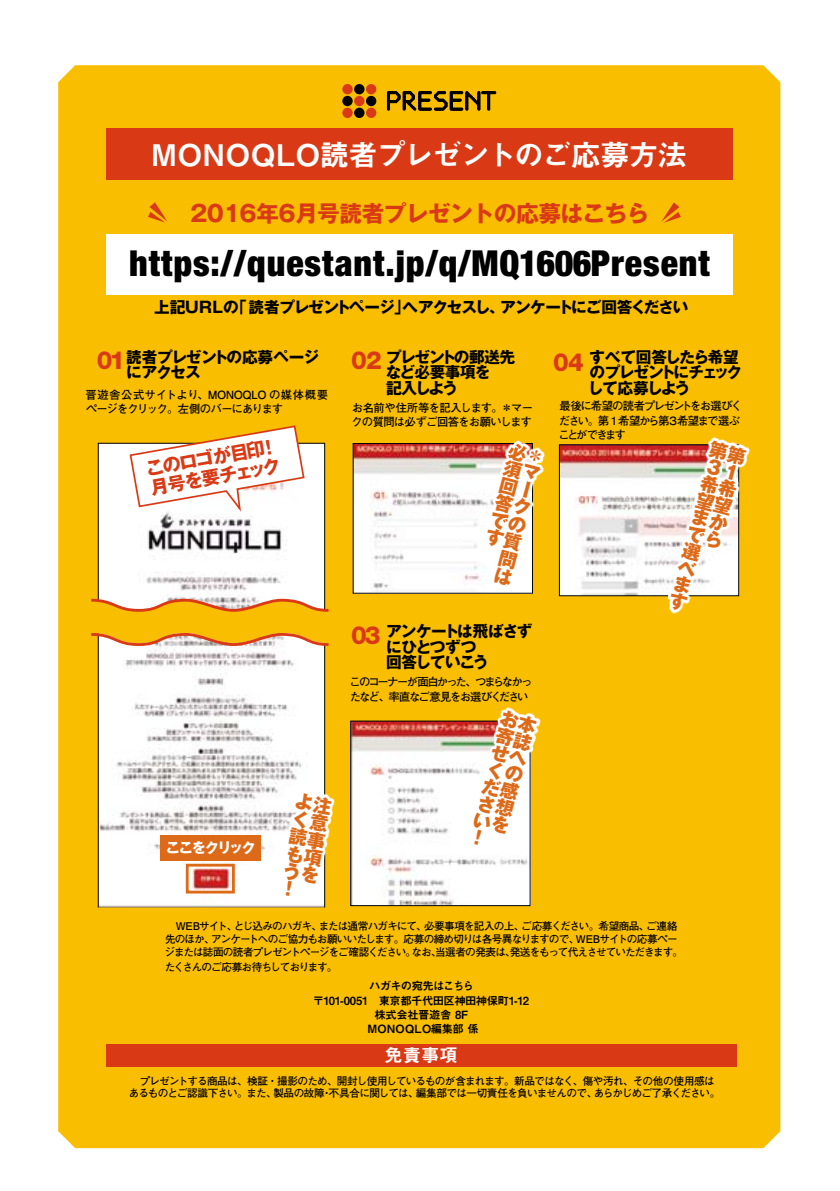
<style>
.page{position:relative;width:840px;height:1191px;background:#fff}
.page>*{position:absolute;margin:0;border:0;box-sizing:border-box;transform-origin:0 0}
.t1{font:900 condensed 35.8px "Helvetica Neue LT Std";letter-spacing:.025em;color:#000}
.t2{font:29.8px "Midashi Go Pro MB31";letter-spacing:-.03em;color:#fff}
.t3{font:700 22.6px "Gothic MB101 Pro";letter-spacing:-.025em;color:#d93a15}
.t4{font:800 18.4px/17.4px "Gothic MB101 Pro";color:#dd6a19;text-align:justify}
.t5{font:700 18.4px/19.8px "Gothic MB101 Pro";color:#d93a15}
.t6{font:18.4px "Midashi Go Pro MB31";color:#fff}
.t7{font:700 15.6px/15.6px "Gothic MB101 Pro";letter-spacing:-.055em;color:#000}
.t8{font:700 15.6px "Gothic MB101 Pro";letter-spacing:-.115em;color:#000}
.t9{font:700 15.6px "Gothic MB101 Pro";letter-spacing:-.015em;color:#000}
.t10{font:700 15.6px "Gothic MB101 Pro";letter-spacing:-.03em;color:#000}
.t11{font:700 15.6px "Gothic MB101 Pro";letter-spacing:-.08em;color:#000}
.t12{font:700 15.6px "Gothic MB101 Pro";letter-spacing:-.1em;color:#000}
.t13{font:700 14.2px "Gothic MB101 Pro";letter-spacing:-.105em;color:#fff}
.t14{font:11.4px/14.2px "Midashi Go Pro MB31";letter-spacing:-.04em;color:#000;text-align:center}
.t15{font:700 11.4px/14.2px "Futo Go B101 Pro";letter-spacing:-.05em;color:#000}
.t16{font:700 11.4px/14.2px "Futo Go B101 Pro";letter-spacing:-.055em;color:#000}
.t17{font:700 11.4px/14.2px "Futo Go B101 Pro";letter-spacing:-.09em;color:#000;text-align:right}
.t18{font:700 11.4px/14.2px "Futo Go B101 Pro";letter-spacing:-.155em;color:#000}
.t19{font:700 11.4px/14.2px "Futo Go B101 Pro";letter-spacing:-.175em;color:#000}
.t20{font:700 10.6px/12.8px "Futo Go B101 Pro";letter-spacing:-.08em;color:#000}
.t21{font:700 10.6px/14.2px "Futo Go B101 Pro";letter-spacing:-.1em;color:#000}
.t22{font:700 10.6px "Futo Go B101 Pro";letter-spacing:-.06em;color:#000}
.t23{font:700 10.6px "Futo Go B101 Pro";letter-spacing:-.05em;color:#000}
</style>
<div class="page">
<div style="left:58px;top:65px;width:722px;height:1083px;background:#fabe00"></div>
<div style="left:106px;top:1044px;width:630px;height:22px;background:#d93a15"></div>
<svg style="left:661px;top:202px;width:19px;height:21px"></svg>
<svg style="left:148px;top:202px;width:19px;height:21px"></svg>
<svg style="left:98px;top:647px;width:227px;height:260px"></svg>
<div style="left:161px;top:835px;width:100px;height:26px;background:#dd6a19"></div>
<div style="left:186px;top:863px;width:49px;height:30px;border:3px solid #dd6a19"></div>
<svg style="left:282px;top:790px;width:107px;height:183px;fill:#fabe00"></svg>
<svg style="left:88px;top:631px;width:243px;height:16px"></svg>
<img style="left:352px;top:723px;width:118px;height:181px">
<div style="left:350px;top:721px;width:180px;height:185px;border:1px solid #000"></div>
<img style="left:354px;top:445px;width:130px;height:146px">
<div style="left:352px;top:443px;width:180px;height:150px;border:1px solid #000"></div>
<svg style="left:484px;top:440px;width:109px;height:198px;fill:#fabe00"></svg>
<svg style="left:470px;top:707px;width:132px;height:214px;fill:#fabe00"></svg>
<img style="left:560px;top:446px;width:107px;height:148px">
<div style="left:558px;top:444px;width:180px;height:152px;border:1px solid #000"></div>
<svg style="left:667px;top:437px;width:114px;height:234px;fill:#fabe00"></svg>
<div style="left:106px;top:129px;width:626px;height:51px;background:#d93a15"></div>
<div style="left:342px;top:84px;width:10px;height:10px;background:#d93a15;border-radius:50%"></div>
<div style="left:354px;top:84px;width:10px;height:10px;background:#000;border-radius:50%"></div>
<div style="left:366px;top:84px;width:10px;height:10px;background:#d93a15;border-radius:50%"></div>
<div style="left:342px;top:96px;width:10px;height:10px;background:#000;border-radius:50%"></div>
<div style="left:354px;top:96px;width:10px;height:10px;background:#d93a15;border-radius:50%"></div>
<div style="left:366px;top:96px;width:10px;height:10px;background:#000;border-radius:50%"></div>
<div style="left:342px;top:108px;width:10px;height:10px;background:#d93a15;border-radius:50%"></div>
<div style="left:354px;top:108px;width:10px;height:10px;background:#000;border-radius:50%"></div>
<div style="left:366px;top:108px;width:10px;height:10px;background:#d93a15;border-radius:50%"></div>
<svg style="left:386px;top:90px;width:111px;height:22px;background:#926e00"></svg>
<div style="left:106px;top:234px;width:626px;height:61px;background:#fff"></div>
<svg style="left:88px;top:424px;width:243px;height:189px"></svg>
<h2 class="t2" style="left:151px;top:131px;width:537px">MONOQLO読者プレゼントのご応募方法</h2>
<h3 class="t3" style="left:190px;top:194px;width:460px">2016年6月号読者プレゼントの応募はこちら</h3>
<h1 class="t1" style="left:129px;top:241px;width:582px">https://questant j p. /q/ MQ1606Present</h1>
<h3 class="t7" style="left:231px;top:297px;width:180px">「読者プレゼントページ」</h3>
<h3 class="t7" style="left:500px;top:297px;width:189px">アンケートにご回答ください</h3>
<h3 class="t7" style="left:154px;top:297px;width:86px">上記URLの</h3>
<h3 class="t7" style="left:402px;top:297px;width:104px">へアクセスし、</h3>
<h3 class="t7" style="left:97px;top:347px;width:224px;text-indent:29px">読者プレゼントの応募ページ<br><sup>01</sup>にアクセス</h3>
<p class="t15" style="left:86px;top:386px;width:244px">晋遊舎公式サイトより、MONOQLO の媒体概要ページをクリック。左側のバーにあります</p>
<h3 class="t5" style="left:144px;top:457px;width:135px;rotate:-10deg">このロゴが目印月号を要チェック</h3>
<h3 class="t13" style="left:166px;top:836px;width:91px">ここをクリック</h3>
<h3 class="t4" style="left:297px;top:789px;width:11px;rotate:10deg">よく読もう!</h3>
<h3 class="t4" style="left:315px;top:793px;width:11px;rotate:10deg">注意事項を</h3>
<h3 class="t7" style="left:386px;top:347px;width:130px">プレゼントの郵送先</h3>
<h3 class="t10" style="left:351px;top:359px;width:141px"><sup>02</sup> など必要事項を</h3>
<h3 class="t7" style="left:386px;top:378px;width:73px">記入しよう</h3>
<p class="t16" style="left:351px;top:399px;width:183px">お名前や住所等を記入します。＊マークの質問は必ずご回答をお願いします</p>
<h3 class="t4" style="left:511px;top:439px;width:11px;rotate:15deg">必須回答です</h3>
<h3 class="t4" style="left:529px;top:443px;width:11px;rotate:15deg">*マークの質問は</h3>
<h3 class="t7" style="left:386px;top:621px;width:148px">アンケートは飛ばさず</h3>
<h3 class="t7" style="left:351px;top:637px;width:127px"><sup>03</sup> にひとつずつ</h3>
<h3 class="t11" style="left:386px;top:649px;width:104px">回答していこう</h3>
<p class="t18" style="left:349px;top:673px;width:180px">このコーナーが面白かった、<br>たなど、率直なご意見をお選びください</p>
<p class="t17" style="left:475px;top:673px;width:59px">つまらなかっ</p>
<h3 class="t4" style="left:503px;top:707px;width:11px;rotate:15deg">お寄せください!</h3>
<h3 class="t4" style="left:521px;top:712px;width:11px;rotate:15deg">本誌への感想を</h3>
<h3 class="t9" style="left:589px;top:343px;width:151px">すべて回答したら希望</h3>
<h3 class="t8" style="left:553px;top:359px;width:190px"><sup>04</sup> のプレゼントにチェック</h3>
<h3 class="t12" style="left:587px;top:375px;width:104px">して応募しよう</h3>
<p class="t17" style="left:559px;top:397px;width:184px">最後に希望の読者プレゼントをお選びく<br>３希望まで選ぶ</p>
<p class="t19" style="left:558px;top:412px;width:112px">ださい。第 1 希望から第ことができます</p>
<h3 class="t4" style="left:712px;top:437px;width:11px;rotate:15deg">第３希望まで選べます</h3>
<h3 class="t4" style="left:730px;top:442px;width:11px;rotate:15deg">第１希望から</h3>
<p class="t20" style="left:521px;top:917px;width:129px">ご応募ください。希望商品、</p>
<p class="t20" style="left:645px;top:917px;width:33px">ご連絡</p>
<p class="t22" style="left:424px;top:917px;width:102px">必要事項を記入の上、</p>
<p class="t20" style="left:234px;top:917px;width:90px">とじ込みのハガキ、</p>
<p class="t20" style="left:319px;top:917px;width:109px">または通常ハガキにて、</p>
<p class="t20" style="left:165px;top:917px;width:73px">　WEBサイト、</p>
<p class="t20" style="left:211px;top:931px;width:369px">アンケートへのご協力もお願いいたします。応募の締め切りは各号異なりますので、</p>
<p class="t22" style="left:575px;top:930px;width:103px">WEBサイトの応募ペー</p>
<p class="t20" style="left:165px;top:931px;width:51px">先のほか、</p>
<p class="t21" style="left:165px;top:944px;width:253px">ジまたは誌面の読者プレゼントページをご確認ください。たくさんのご応募お待ちしております。</p>
<p class="t14" style="left:313px;top:977px;width:218px">ハガキの宛先はこちら<br>〒101-0051　東京都千代田区神田神保町1-12株式会社晋遊舎 F8<br>MONOQLO編集部係</p>
<p class="t20" style="left:411px;top:944px;width:273px">なお当選者の発表は発送をもって代えさせていただきます。</p>
<p class="t20" style="left:505px;top:944px;width:12px">、</p>
<p class="t20" style="left:431px;top:944px;width:12px">、</p>
<h3 class="t6" style="left:384px;top:1040px;width:75px">免責事項</h3>
<p class="t20" style="left:593px;top:1072px;width:128px;text-indent:-464px">　プレゼントする商品は、検証・撮影のため、開封し使用しているものが含まれます。新品ではなく、傷や汚れ、その他の使用感はあらかじめご了承ください。</p>
<p class="t21" style="left:129px;top:1084px;width:149px">あるものとご認識下さい。また、</p>
<p class="t22" style="left:415px;top:1084px;width:183px">編集部では一切責任を負いませんので、</p>
<p class="t23" style="left:273px;top:1084px;width:147px">製品の故障不具合に関しては、</p>
<p class="t20" style="left:321px;top:1085px;width:12px">・</p>
</div>
